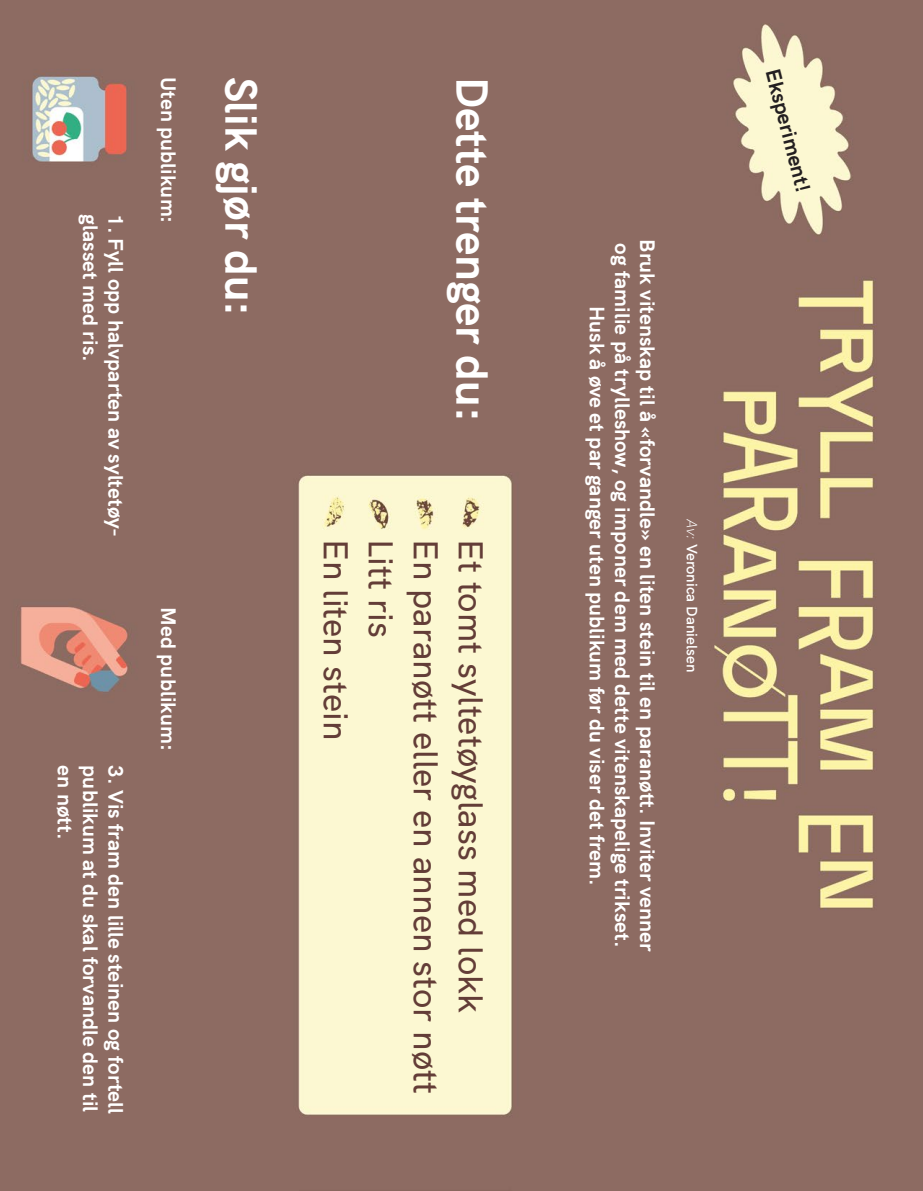
<style>
.page{position:relative;width:923px;height:1191px;background:#fff}
.page>*{position:absolute;margin:0;border:0;box-sizing:border-box;transform-origin:0 0}
.t1{font:700 45px "HK Grotesk";color:#fff}
.t2{font:500 34.5px "HK Grotesk";color:#633d37}
.t3{font:700 21px "HK Grotesk";letter-spacing:.005em;color:#fff}
.t4{font:700 21px "HK Grotesk";color:#231f20}
.t5{font:600 15px "HK Grotesk";color:#fff}
.s1{font-weight:300;font-style:italic}
</style>
<div class="page">
<img style="left:0;top:0;width:923px;height:1191px">
<p class="t3" style="left:107px;top:214px;width:149px;rotate:90deg">glasset med ris.</p>
<p class="t3" style="left:132px;top:214px;width:324px;rotate:90deg">1. Fyll opp halvparten av syltetøy-</p>
<p class="t3" style="left:82px;top:765px;width:76px;rotate:90deg">en nøtt.</p>
<p class="t3" style="left:107px;top:765px;width:348px;rotate:90deg">publikum at du skal forvandle den til</p>
<p class="t3" style="left:132px;top:765px;width:350px;rotate:90deg">3. Vis fram den lille steinen og fortell</p>
<p class="t3" style="left:185px;top:77px;width:148px;rotate:90deg">Uten publikum:</p>
<p class="t1" style="left:276px;top:77px;width:241px;rotate:90deg">Slik gjør du:</p>
<p class="t3" style="left:185px;top:607px;width:145px;rotate:90deg">Med publikum:</p>
<p class="t1" style="left:507px;top:77px;width:346px;rotate:90deg">Dette trenger du:</p>
<p class="t4" style="left:789px;top:65px;width:127px;rotate:76deg">Eksperiment!</p>
<p class="t3" style="left:639px;top:243px;width:705px;rotate:90deg">og familie på trylleshow, og imponer dem med dette vitenskapelige trikset.</p>
<p class="t3" style="left:664px;top:239px;width:714px;rotate:90deg">Bruk vitenskap til å «forvandle» en liten stein til en paranøtt. Inviter venner</p>
<p class="t3" style="left:613px;top:305px;width:581px;rotate:90deg">Husk å øve et par ganger uten publikum før du viser det frem.</p>
<p class="t5" style="left:703px;top:519px;width:155px;rotate:90deg"><span class="s1">Av:</span> Veronica Danielsen</p>
<p class="t2" style="left:362px;top:539px;width:203px;rotate:90deg">En liten stein</p>
<p class="t2" style="left:407px;top:539px;width:100px;rotate:90deg">Litt ris</p>
<p class="t2" style="left:452px;top:539px;width:556px;rotate:90deg">En paranøtt eller en annen stor nøtt</p>
<p class="t2" style="left:497px;top:539px;width:475px;rotate:90deg">Et tomt syltetøyglass med lokk</p>
</div>
